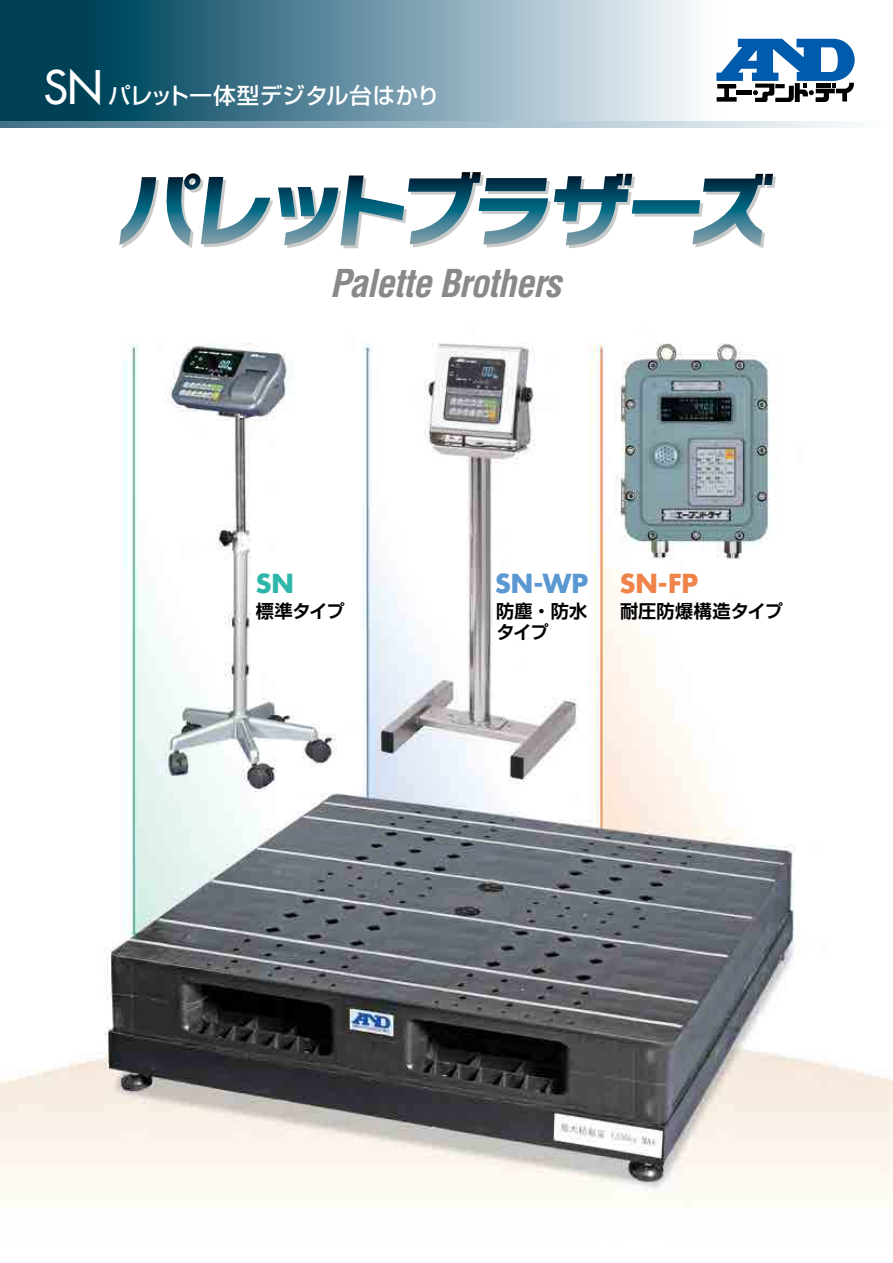
<style>
.page{position:relative;width:893px;height:1263px;background:#fff}
.page>*{position:absolute;margin:0;border:0;box-sizing:border-box;transform-origin:0 0}
.t1{font:76.95px "Typelabo N Std Heavy 90 pv RKSJ H";color:#c9caca}
.t2{font:45px "Futura";color:#fff}
.t3{font:italic 700 condensed 37.5px "Helvetica";letter-spacing:-.025em;color:#898989}
.t4{font:700 25.5px "Futura";color:#ef844b}
.t5{font:700 25.5px "Futura";color:#5b98d2}
.t6{font:700 25.5px "Futura";color:#2fb6aa}
.t7{font:22.5px "Shin Go Pro Medium 90 pv RKSJ H";letter-spacing:.015em;color:#fff}
.t8{font:18.15px/21px "Shin Go Pro De Bold 90 pv RKSJ H";letter-spacing:-.005em;color:#000}
</style>
<div class="page">
<img style="left:0;top:343px;width:892px;height:864px">
<svg style="left:0;top:0;width:836px;height:121px;background:#759baa"></svg>
<svg style="left:0;top:121px;width:850px;height:7px;background:#99b4c2"></svg>
<svg style="left:119px;top:172px;width:654px;height:73px"></svg>
<svg style="left:716px;top:39px;width:139px;height:63px"></svg>
<h2 class="t2" style="left:44px;top:58px;width:60px">SN</h2>
<p class="t7" style="left:108px;top:77px;width:333px">パレット一体型デジタル台はかり</p>
<h1 class="t1" style="left:119px;top:157px;width:662px">パレットブラザーズ</h1>
<h3 class="t3" style="left:330px;top:260px;width:233px">Palette Brothers</h3>
<h3 class="t6" style="left:256px;top:566px;width:40px">SN</h3>
<p class="t8" style="left:256px;top:598px;width:90px">標準タイプ</p>
<h3 class="t5" style="left:495px;top:566px;width:95px">SN-WP</h3>
<p class="t8" style="left:496px;top:598px;width:93px">防塵・防水タイプ</p>
<h3 class="t4" style="left:620px;top:566px;width:80px">SN-FP</h3>
<p class="t8" style="left:620px;top:598px;width:164px">耐圧防爆構造タイプ</p>
</div>
